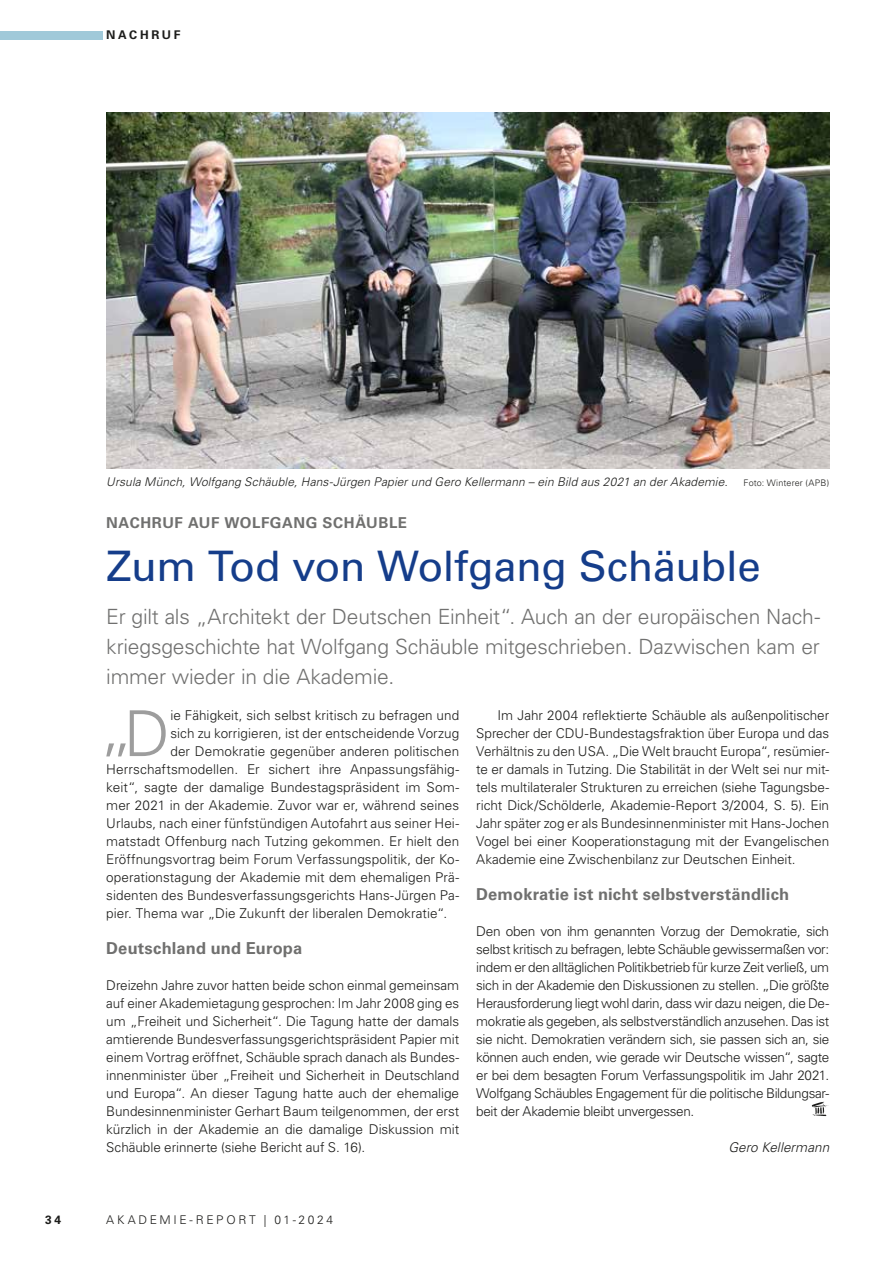
<style>
.page{position:relative;width:893px;height:1263px;background:#fff}
.page>*{position:absolute;margin:0;border:0;box-sizing:border-box;transform-origin:0 0}
.t1{font:300 63.3px "Univers LT Std";color:#9d9d9d}
.t2{font:42px "Univers LT Std";letter-spacing:-.01em;color:#153d8a}
.t3{font:300 21px/30px "Univers LT Std";letter-spacing:-.01em;color:#70706f;text-align:justify}
.t4{font:700 16.5px "Univers LT Std";letter-spacing:.01em;color:#70706f}
.t5{font:700 15px "Univers LT Std";letter-spacing:.035em;color:#70706f}
.t6{font:300 13.5px/18px "Univers LT Std";letter-spacing:.005em;color:#1d1d1b;text-align:justify}
.t7{font:italic 300 13.5px "Univers LT Std";letter-spacing:.005em;color:#1d1d1b}
.t8{font:italic 300 12px "Univers LT Std";letter-spacing:.01em;color:#1d1d1b}
.t9{font:300 12px "Univers LT Std";letter-spacing:.22em;color:#1d1d1b}
.t10{font:700 12px "Univers LT Std";letter-spacing:.225em;color:#1d1d1b}
.t11{font:300 9px "Univers LT Std";letter-spacing:.015em;color:#1d1d1b}
</style>
<div class="page">
<img style="left:106px;top:113px;width:723px;height:355px">
<div style="left:0;top:32px;width:102px;height:8px;background:#a0c9d9"></div>
<p class="t10" style="left:106px;top:28px;width:76px">NACHRUF</p>
<p class="t8" style="left:106px;top:475px;width:623px">Ursula Münch, Wolfgang Schäuble, Hans-Jürgen Papier und Gero Kellermann – ein Bild aus 2021 an der Akademie.</p>
<p class="t11" style="left:743px;top:477px;width:87px">Foto: Winterer (APB)</p>
<p class="t5" style="left:106px;top:513px;width:302px">NACHRUF AUF WOLFGANG SCHÄUBLE</p>
<h2 class="t2" style="left:106px;top:541px;width:656px">Zum Tod von Wolfgang Schäuble</h2>
<h3 class="t3" style="left:106px;top:601px;width:715px">Er gilt als „Architekt der Deutschen Einheit“. Auch an der europäischen Nach&shy;kriegsgeschichte hat Wolfgang Schäuble mitgeschrieben. Dazwischen kam er immer wieder in die Akademie.</h3>
<p class="t6" style="left:476px;top:706px;width:354px;text-indent:21px">Im Jahr 2004 reflektierte Schäuble als außenpolitischer Sprecher der CDU-Bundestagsfraktion über Europa und das Verhältnis zu den USA. „Die Welt braucht Europa“, resümier&shy;te er damals in Tutzing. Die Stabilität in der Welt sei nur mit&shy;tels multilateraler Strukturen zu erreichen (siehe Tagungsbe&shy;richt Dick/Schölderle, Akademie-Report 3/2004, S. 5). Ein Jahr später zog er als Bundesinnenminister mit Hans-Jochen Vogel bei einer Kooperationstagung mit der Evangelischen Akademie eine Zwischenbilanz zur Deutschen Einheit.</p>
<p class="t4" style="left:476px;top:884px;width:315px">Demokratie ist nicht selbstverständlich</p>
<p class="t6" style="left:476px;top:922px;width:354px">Den oben von ihm genannten Vorzug der Demokratie, sich selbst kritisch zu befragen, lebte Schäuble gewissermaßen vor: indem er den alltäglichen Politikbetrieb für kurze Zeit verließ, um sich in der Akademie den Diskussionen zu stellen. „Die größte Herausforderung liegt wohl darin, dass wir dazu neigen, die De&shy;mokratie als gegeben, als selbstverständlich anzusehen. Das ist sie nicht. Demokratien verändern sich, sie passen sich an, sie können auch enden, wie gerade wir Deutsche wissen“, sagte er bei dem besagten Forum Verfassungspolitik im Jahr 2021.<br>Wolfgang Schäubles Engagement für die politische Bildungsar&shy;beit der Akademie bleibt unvergessen.</p>
<p class="t7" style="left:728px;top:1139px;width:102px">Gero Kellermann</p>
<h1 class="t1" style="left:98px;top:692px;width:73px">„D</h1>
<p class="t6" style="left:170px;top:706px;width:290px">ie Fähigkeit, sich selbst kritisch zu befragen und</p>
<p class="t6" style="left:170px;top:724px;width:290px">sich zu korrigieren, ist der entscheidende Vorzug</p>
<p class="t6" style="left:170px;top:742px;width:290px">der Demokratie gegenüber anderen politischen</p>
<p class="t6" style="left:106px;top:760px;width:354px">Herrschaftsmodellen. Er sichert ihre Anpassungsfähig-</p>
<p class="t6" style="left:106px;top:778px;width:354px">keit“, sagte der damalige Bundestagspräsident im Som-</p>
<p class="t6" style="left:106px;top:796px;width:354px">mer 2021 in der Akademie. Zuvor war er, während seines</p>
<p class="t6" style="left:106px;top:814px;width:354px">Urlaubs, nach einer fünfstündigen Autofahrt aus seiner Hei-</p>
<p class="t6" style="left:106px;top:832px;width:354px">matstadt Offenburg nach Tutzing gekommen. Er hielt den</p>
<p class="t6" style="left:106px;top:850px;width:354px">Eröffnungsvortrag beim Forum Verfassungspolitik, der Ko-</p>
<p class="t6" style="left:106px;top:868px;width:354px">operationstagung der Akademie mit dem ehemaligen Prä-</p>
<p class="t6" style="left:106px;top:886px;width:354px">sidenten des Bundesverfassungsgerichts Hans-Jürgen Pa-</p>
<p class="t6" style="left:106px;top:904px;width:342px">pier. Thema war „Die Zukunft der liberalen Demokratie“.</p>
<p class="t4" style="left:106px;top:938px;width:197px">Deutschland und Europa</p>
<p class="t6" style="left:106px;top:976px;width:354px">Dreizehn Jahre zuvor hatten beide schon einmal gemeinsam auf einer Akademietagung gesprochen: Im Jahr 2008 ging es um „Freiheit und Sicherheit“. Die Tagung hatte der damals amtierende Bundesverfassungsgerichtspräsident Papier mit einem Vortrag eröffnet, Schäuble sprach danach als Bundes&shy;innenminister über „Freiheit und Sicherheit in Deutschland und Europa“. An dieser Tagung hatte auch der ehemalige Bundesinnenminister Gerhart Baum teilgenommen, der erst kürzlich in der Akademie an die damalige Diskussion mit Schäuble erinnerte (siehe Bericht auf S. 16).</p>
<p class="t10" style="left:45px;top:1213px;width:18px">34</p>
<p class="t9" style="left:106px;top:1213px;width:228px">AKADEMIE-REPORT | 01-2024</p>
</div>
